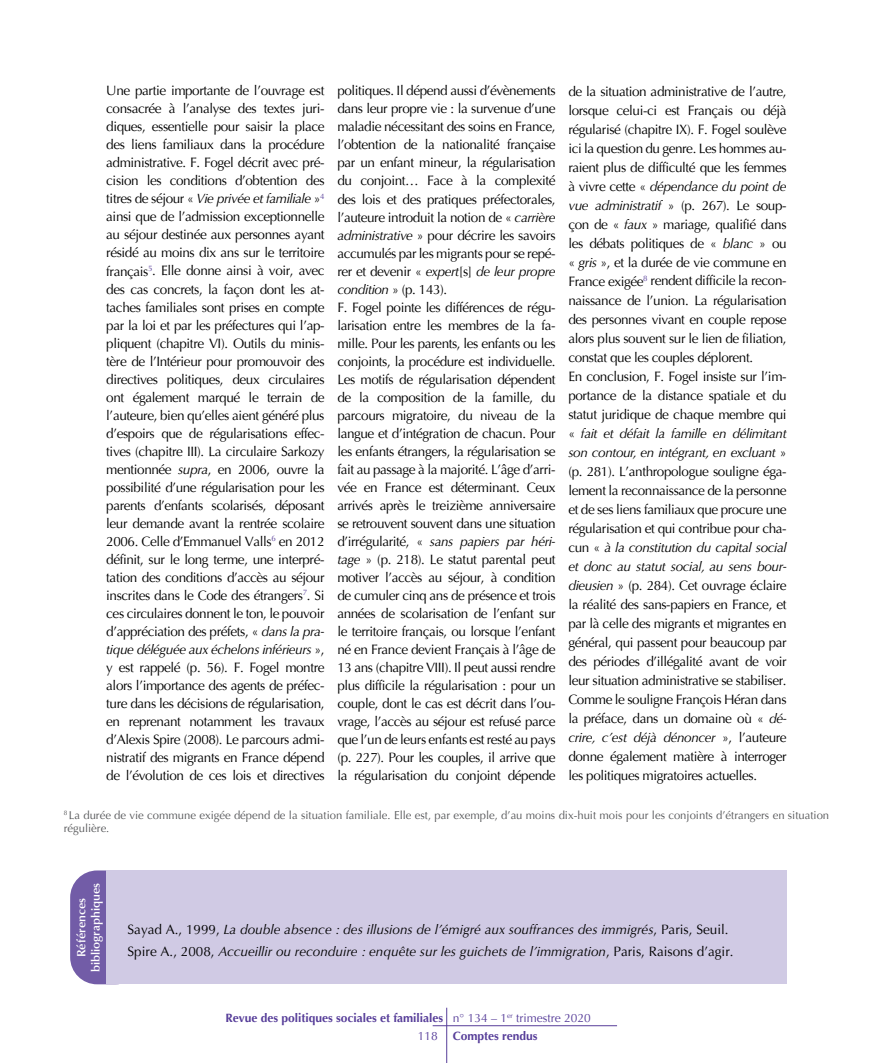
<style>
.page{position:relative;width:893px;height:1063px;background:#fff}
.page>*{position:absolute;margin:0;border:0;box-sizing:border-box;transform-origin:0 0}
.t1{font:13.5px/18px "Optima";letter-spacing:-.03em;color:#000}
.t2{font:italic 13.5px/22.2px "Optima";color:#000}
.t3{font:700 12px/18px "Optima";color:#573e99}
.t4{font:600 12px/14.2px "Optima";color:#fff;text-align:center}
.t5{font:11.25px/13.5px "Optima";color:#57585a}
.s1{font-style:italic}
.s2{font-style:normal}
.s3{font-weight:400}
</style>
<div class="page">
<div style="left:70px;top:870px;width:72px;height:114px;background:#725ca7;border-radius:27px"></div>
<div style="left:106px;top:870px;width:681px;height:114px;background:#d0cae4"></div>
<hr style="left:446px;top:1008px;width:1px;height:55px;background:#573e99">
<hr style="left:433px;top:1025px;width:184px;height:1px;background:#573e99">
<p class="t1" style="left:106px;top:82px;width:220px;text-align:justify">Une partie importante de l’ouvrage est consacrée à l’analyse des textes juri&shy;diques, essentielle pour saisir la place des liens familiaux dans la procédure administrative. F. Fogel décrit avec pré&shy;cision les conditions d’obtention des titres de séjour « <span class="s1">Vie privée et familiale</span> »<sup>4 </sup>ainsi que de l’admission exceptionnelle au séjour destinée aux personnes ayant résidé au moins dix ans sur le territoire français<sup>5</sup>. Elle donne ainsi à voir, avec des cas concrets, la façon dont les at&shy;taches familiales sont prises en compte par la loi et par les préfectures qui l’ap&shy;pliquent (chapitre VI). Outils du minis&shy;tère de l’Intérieur pour promouvoir des directives politiques, deux circulaires ont également marqué le terrain de l’auteure, bien qu’elles aient généré plus d’espoirs que de régularisations effec&shy;tives (chapitre III). La circulaire Sarkozy mentionnée <span class="s1">supra</span>, en 2006, ouvre la possibilité d’une régularisation pour les parents d’enfants scolarisés, déposant leur demande avant la rentrée scolaire 2006. Celle d’Emmanuel Valls<sup>6</sup> en 2012 définit, sur le long terme, une interpré&shy;tation des conditions d’accès au séjour inscrites dans le Code des étrangers<sup>7</sup>. Si ces circulaires donnent le ton, le pouvoir d’appréciation des préfets, « <span class="s1">dans la pra&shy;tique déléguée aux échelons inférieurs</span> », y est rappelé (p. 56). F. Fogel montre alors l’importance des agents de préfec&shy;ture dans les décisions de régularisation, en reprenant notamment les travaux d’Alexis Spire (2008). Le parcours admi&shy;nistratif des migrants en France dépend de l’évolution de ces lois et directives</p>
<p class="t1" style="left:337px;top:82px;width:220px">politiques. Il dépend aussi d’évènements dans leur propre vie : la survenue d’une maladie nécessitant des soins en France, l’obtention de la nationalité française par un enfant mineur, la régularisation du conjoint… Face à la complexité des lois et des pratiques préfectorales, l’auteure introduit la notion de « <span class="s1">carrière administrative</span> » pour décrire les savoirs accumulés par les migrants pour se repé&shy;rer et devenir « <span class="s1">expert</span>[s] <span class="s1">de leur propre condition</span> » (p. 143).<br>F. Fogel pointe les différences de régu&shy;larisation entre les membres de la fa&shy;mille. Pour les parents, les enfants ou les conjoints, la procédure est individuelle.<br>Les motifs de régularisation dépendent de la composition de la famille, du parcours migratoire, du niveau de la langue et d’intégration de chacun. Pour les enfants étrangers, la régularisation se fait au passage à la majorité. L’âge d’arri&shy;vée en France est déterminant. Ceux arrivés après le treizième anniversaire se retrouvent souvent dans une situation d’irrégularité, « <span class="s1">sans papiers par héri&shy;tage</span> » (p. 218). Le statut parental peut motiver l’accès au séjour, à condition de cumuler cinq ans de présence et trois années de scolarisation de l’enfant sur le territoire français, ou lorsque l’enfant né en France devient Français à l’âge de 13 ans (chapitre VIII). Il peut aussi rendre plus difficile la régularisation : pour un couple, dont le cas est décrit dans l’ou&shy;vrage, l’accès au séjour est refusé parce que l’un de leurs enfants est resté au pays (p. 227). Pour les couples, il arrive que la régularisation du conjoint dépende</p>
<p class="t1" style="left:568px;top:82px;width:220px;line-height:19px">de la situation administrative de l’autre, lorsque celui-ci est Français ou déjà régularisé (chapitre IX). F. Fogel soulève ici la question du genre. Les hommes au&shy;raient plus de difficulté que les femmes à vivre cette « <span class="s1">dépendance du point de vue administratif</span> » (p. 267). Le soup&shy;çon de « <span class="s1">faux</span> » mariage, qualifié dans les débats politiques de « <span class="s1">blanc</span> » ou « <span class="s1">gris</span> », et la durée de vie commune en France exigée<sup>8</sup> rendent difficile la recon&shy;naissance de l’union. La régularisation des personnes vivant en couple repose alors plus souvent sur le lien de filiation, constat que les couples déplorent.<br>En conclusion, F. Fogel insiste sur l’im&shy;portance de la distance spatiale et du statut juridique de chaque membre qui « <span class="s1">fait et défait la famille en délimitant son contour, en intégrant, en excluant</span> » (p. 281). L’anthropologue souligne éga&shy;lement la reconnaissance de la personne et de ses liens familiaux que procure une régularisation et qui contribue pour cha&shy;cun « <span class="s1">à la constitution du capital social et donc au statut social, au sens bour&shy;dieusien</span> » (p. 284). Cet ouvrage éclaire la réalité des sans-papiers en France, et par là celle des migrants et migrantes en général, qui passent pour beaucoup par des périodes d’illégalité avant de voir leur situation administrative se stabiliser.<br>Comme le souligne François Héran dans la préface, dans un domaine où « <span class="s1">dé&shy;crire, c’est déjà dénoncer</span> », l’auteure donne également matière à interroger les politiques migratoires actuelles.</p>
<p class="t5" style="left:64px;top:808px;width:767px"><sup>8</sup> La durée de vie commune exigée dépend de la situation familiale. Elle est, par exemple, d’au moins dix-huit mois pour les conjoints d’étrangers en situation régulière.</p>
<p class="t4" style="left:74px;top:972px;width:91px;rotate:-90deg">Références bibliographiques</p>
<p class="t2" style="left:128px;top:918px;width:607px"><span class="s2">Sayad A., 1999,</span> La double absence : des illusions de l’émigré aux souffrances des immigrés<span class="s2">, Paris, Seuil.<br>Spire A., 2008,</span> Accueillir ou reconduire : enquête sur les guichets de l’immigration<span class="s2">, Paris, Raisons d’agir.</span></p>
<p class="t3" style="left:418px;top:1009px;width:174px;text-indent:-193px">Revue des politiques sociales et familiales <span class="s3">n° 134 – 1</span><sup>er</sup> <span class="s3">trimestre 2020<br>118</span> Comptes rendus</p>
</div>
